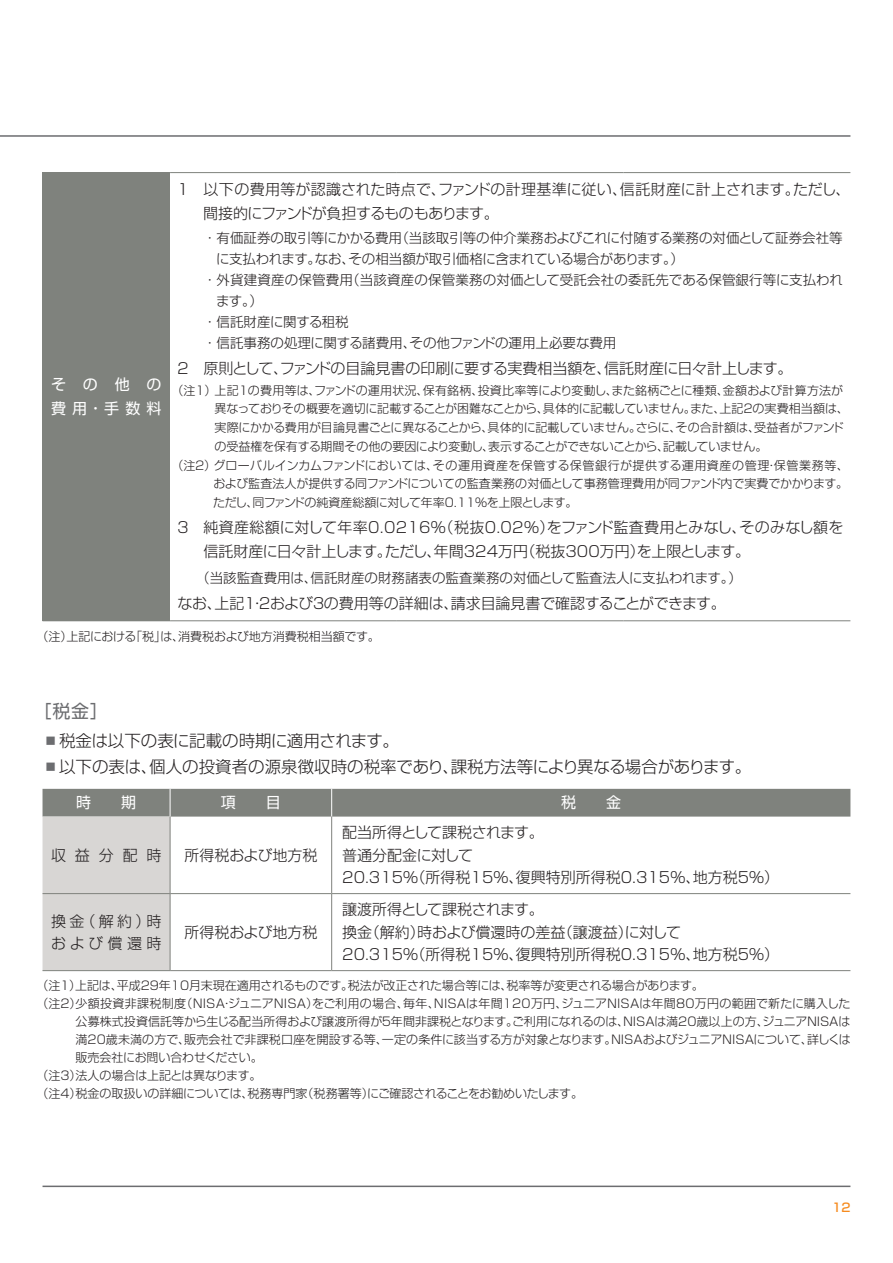
<style>
.page{position:relative;width:893px;height:1263px;background:#fff}
.page>*{position:absolute;margin:0;border:0;box-sizing:border-box;transform-origin:0 0}
.t1{font:18px "Shin Go Pr 5";color:#6c6d70}
.t2{font:300 16.5px "Shin Go Pr 5";color:#231f20}
.t3{font:300 16.5px "Shin Go Pr 5";letter-spacing:-.02em;color:#231f20}
.t4{font:300 15px/22.5px "Shin Go Pr 5";color:#231f20}
.t5{font:300 15px "Shin Go Pr 5";letter-spacing:-.02em;color:#231f20}
.t6{font:15px/24px "Shin Go Pr 5";letter-spacing:.77em;color:#fff}
.t7{font:300 15px/22.5px "Shin Go Pr 5";letter-spacing:.245em;color:#231f20}
.t8{font:300 13.5px "Shin Go Pr 5";color:#231f20}
.t9{font:300 13.5px "Shin Go Pr 5";letter-spacing:-.02em;color:#231f20}
.t10{font:300 12px "Shin Go Pr 5";letter-spacing:-.01em;color:#231f20}
.t11{font:300 12px "Shin Go Pr 5";letter-spacing:.01em;color:#231f20}
.t12{font:300 12px "Shin Go Pr 5";letter-spacing:-.035em;color:#231f20}
.t13{font:300 12px "Shin Go Pr 5";letter-spacing:.04em;color:#231f20}
.t14{font:500 12px "Shin Go Pr 5";color:#f68b1f}
.s1{color:#6c6d70}
</style>
<div class="page">
<hr style="left:43px;top:1185px;width:807px;height:2px;background:#6c6d70">
<hr style="left:0;top:135px;width:850px;height:2px;background:#6c6d70">
<svg style="left:43px;top:789px;width:807px;height:181px"></svg>
<hr style="left:170px;top:816px;width:1px;height:77px;background:#7f827d">
<hr style="left:331px;top:816px;width:1px;height:77px;background:#7f827d">
<hr style="left:43px;top:893px;width:127px;height:1px;background:#7f827d">
<hr style="left:170px;top:893px;width:162px;height:1px;background:#7f827d">
<hr style="left:170px;top:894px;width:1px;height:76px;background:#7f827d">
<hr style="left:332px;top:893px;width:518px;height:1px;background:#7f827d">
<hr style="left:331px;top:894px;width:1px;height:76px;background:#7f827d">
<hr style="left:43px;top:970px;width:127px;height:1px;background:#7f827d">
<hr style="left:170px;top:970px;width:162px;height:1px;background:#7f827d">
<hr style="left:332px;top:970px;width:518px;height:1px;background:#7f827d">
<div style="left:43px;top:173px;width:127px;height:448px;background:#7f827d"></div>
<hr style="left:170px;top:172px;width:227px;height:1px;background:#7f827d">
<hr style="left:397px;top:172px;width:227px;height:1px;background:#7f827d">
<hr style="left:624px;top:172px;width:226px;height:1px;background:#7f827d">
<hr style="left:170px;top:620px;width:227px;height:1px;background:#7f827d">
<hr style="left:397px;top:620px;width:227px;height:1px;background:#7f827d">
<hr style="left:624px;top:620px;width:226px;height:1px;background:#7f827d">
<hr style="left:43px;top:172px;width:127px;height:1px;background:#7f827d">
<p class="t4" style="left:203px;top:176px;width:649px;line-height:24px;text-indent:-28px">１　以下の費用等が認識された時点で、ファンドの計理基準に従い、信託財産に計上されます。ただし、間接的にファンドが負担するものもあります。</p>
<p class="t8" style="left:203px;top:226px;width:641px">・有価証券の取引等にかかる費用（当該取引等の仲介業務およびこれに付随する業務の対価として証券会社等</p>
<p class="t9" style="left:216px;top:247px;width:470px">に支払われます。なお、その相当額が取引価格に含まれている場合があります。）</p>
<p class="t8" style="left:203px;top:268px;width:642px">・外貨建資産の保管費用（当該資産の保管業務の対価として受託会社の委託先である保管銀行等に支払われ</p>
<p class="t8" style="left:216px;top:289px;width:49px">ます。）</p>
<p class="t8" style="left:203px;top:310px;width:147px">・信託財産に関する租税</p>
<p class="t8" style="left:203px;top:331px;width:415px">・信託事務の処理に関する諸費用、その他ファンドの運用上必要な費用</p>
<p class="t5" style="left:175px;top:356px;width:619px">２　原則として、ファンドの目論見書の印刷に要する実費相当額を、信託財産に日々計上します。</p>
<p class="t11" style="left:172px;top:380px;width:673px">（注1）上記１の費用等は、ファンドの運用状況、保有銘柄、投資比率等により変動し、また銘柄ごとに種類、金額および計算方法が</p>
<p class="t10" style="left:215px;top:399px;width:636px">異なっておりその概要を適切に記載することが困難なことから、具体的に記載していません。また、上記２の実費相当額は、</p>
<p class="t10" style="left:215px;top:418px;width:631px">実際にかかる費用が目論見書ごとに異なることから、具体的に記載していません。さらに、その合計額は、受益者がファンド</p>
<p class="t12" style="left:215px;top:436px;width:554px">の受益権を保有する期間その他の要因により変動し、表示することができないことから、記載していません。</p>
<p class="t13" style="left:172px;top:455px;width:679px">（注２）グローバルインカムファンドにおいては、その運用資産を保管する保管銀行が提供する運用資産の管理・保管業務等、</p>
<p class="t10" style="left:213px;top:474px;width:636px">および監査法人が提供する同ファンドについての監査業務の対価として事務管理費用が同ファンド内で実費でかかります。</p>
<p class="t12" style="left:213px;top:493px;width:366px">ただし、同ファンドの純資産総額に対して年率0.11％を上限とします。</p>
<p class="t4" style="left:203px;top:514px;width:641px;line-height:24px;text-indent:-28px">３　純資産総額に対して年率0.0216％（税抜0.02％）をファンド監査費用とみなし、そのみなし額を信託財産に日々計上します。ただし、年間324万円（税抜300万円）を上限とします。</p>
<p class="t8" style="left:196px;top:567px;width:547px">（当該監査費用は、信託財産の財務諸表の監査業務の対価として監査法人に支払われます。）</p>
<p class="t5" style="left:177px;top:591px;width:550px">なお、上記１・２および３の費用等の詳細は、請求目論見書で確認することができます。</p>
<p class="t10" style="left:37px;top:626px;width:345px">（注）上記における「税」は、消費税および地方消費税相当額です。</p>
<p class="t6" style="left:51px;top:371px;width:112px">その他の費用・手数料</p>
<h1 class="t1" style="left:34px;top:696px;width:76px">［税金］</h1>
<h2 class="t3" style="left:43px;top:727px;width:358px"><span class="s1">▪</span>税金は以下の表に記載の時期に適用されます。</h2>
<h2 class="t2" style="left:43px;top:753px;width:710px"><span class="s1">▪</span>以下の表は、個人の投資者の源泉徴収時の税率であり、課税方法等により異なる場合があります。</h2>
<p class="t6" style="left:76px;top:789px;width:62px">時　　期</p>
<p class="t6" style="left:221px;top:789px;width:61px">項　　目</p>
<p class="t6" style="left:561px;top:789px;width:61px">税　　金</p>
<p class="t4" style="left:51px;top:842px;width:112px">収益分配時</p>
<p class="t4" style="left:184px;top:842px;width:135px">所得税および地方税</p>
<p class="t4" style="left:342px;top:820px;width:438px">配当所得として課税されます。<br>普通分配金に対して<br>20.315％（所得税15％、復興特別所得税0.315％、地方税5％）</p>
<p class="t4" style="left:342px;top:897px;width:438px">譲渡所得として課税されます。<br>換金（解約）時および償還時の差益（譲渡益）に対して<br>20.315％（所得税15％、復興特別所得税0.315％、地方税5％）</p>
<p class="t10" style="left:37px;top:976px;width:669px">（注１）上記は、平成29年10月末現在適用されるものです。税法が改正された場合等には、税率等が変更される場合があります。</p>
<p class="t11" style="left:37px;top:994px;width:815px">（注2）少額投資非課税制度（ＮＩＳＡ・ジュニアＮＩＳＡ）をご利用の場合、毎年、ＮＩＳＡは年間120万円、ジュニアＮＩＳＡは年間80万円の範囲で新たに購入した</p>
<p class="t10" style="left:76px;top:1012px;width:776px">公募株式投資信託等から生じる配当所得および譲渡所得が５年間非課税となります。ご利用になれるのは、ＮＩＳＡは満20歳以上の方、ジュニアＮＩＳＡは</p>
<p class="t10" style="left:76px;top:1030px;width:777px">満20歳未満の方で、販売会社で非課税口座を開設する等、一定の条件に該当する方が対象となります。ＮＩＳＡおよびジュニアＮＩＳＡについて、詳しくは</p>
<p class="t10" style="left:76px;top:1048px;width:189px">販売会社にお問い合わせください。</p>
<p class="t10" style="left:37px;top:1066px;width:226px">（注3）法人の場合は上記とは異なります。</p>
<p class="t10" style="left:37px;top:1084px;width:548px">（注4）税金の取扱いの詳細については、税務専門家（税務署等）にご確認されることをお勧めいたします。</p>
<p class="t7" style="left:51px;top:908px;width:112px">換金（解約）時および償還時</p>
<p class="t4" style="left:184px;top:919px;width:135px">所得税および地方税</p>
<p class="t14" style="left:832px;top:1197px;width:20px">12</p>
</div>
